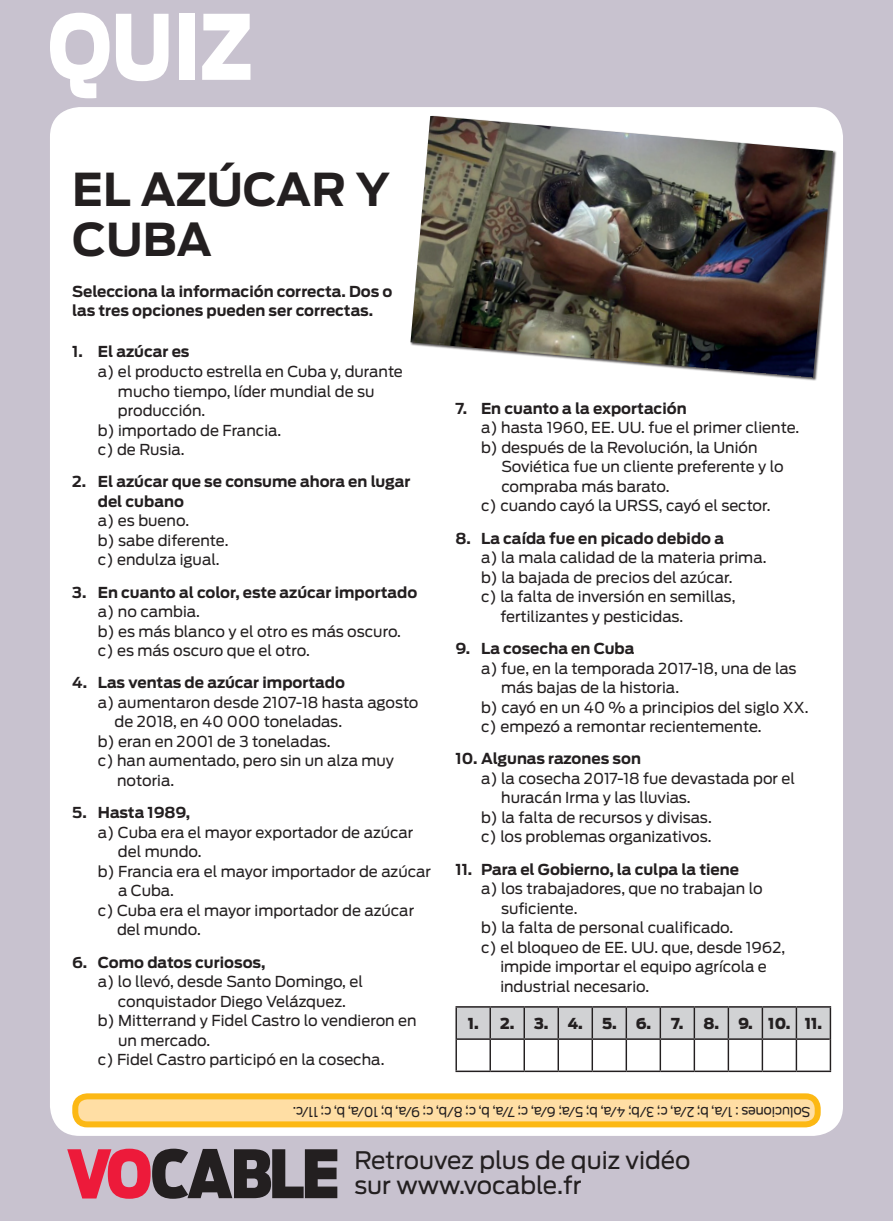
<style>
.page{position:relative;width:893px;height:1221px;background:#fff}
.page>*{position:absolute;margin:0;border:0;box-sizing:border-box;transform-origin:0 0}
.t1{font:900 89.1px "Antenna";color:#fff;scale:.83 1}
.t2{font:700 45px/49.5px "Antenna";letter-spacing:-.01em;color:#231f20}
.t3{font:24px/25.5px "Antenna";color:#231f20}
.t4{font:15px/19.5px "Antenna";color:#231f20}
.t5{font:700 15px/19.5px "Antenna";color:#231f20}
.t6{font:900 15px "Antenna";color:#231f20}
.t7{font:13.5px "Antenna";letter-spacing:-.01em;color:#231f20;scale:.95 1}
</style>
<div class="page">
<div style="left:0;top:0;width:893px;height:1220px;background:#c8c2cf"></div>
<div style="left:50px;top:107px;width:793px;height:1028px;background:#fff;border-radius:30px"></div>
<svg style="left:67px;top:1148px;width:270px;height:50px"></svg>
<div style="left:75px;top:1096px;width:743px;height:28px;background:#ffdea4;border-radius:12px"></div>
<div style="left:72px;top:1093px;width:749px;height:34px;border:6px solid #fcb814;border-radius:12px"></div>
<div style="left:410px;top:115px;width:426px;height:266px;background:#231f20;opacity:.75"></div>
<img style="left:410px;top:116px;width:423px;height:261px">
<svg style="left:457px;top:1007px;width:373px;height:31px;background:#cbccce"></svg>
<hr style="left:455px;top:1006px;width:35px;height:1px;background:#231f20">
<hr style="left:490px;top:1006px;width:34px;height:1px;background:#231f20">
<hr style="left:524px;top:1006px;width:34px;height:1px;background:#231f20">
<hr style="left:558px;top:1006px;width:34px;height:1px;background:#231f20">
<hr style="left:592px;top:1006px;width:34px;height:1px;background:#231f20">
<hr style="left:626px;top:1006px;width:34px;height:1px;background:#231f20">
<hr style="left:660px;top:1006px;width:34px;height:1px;background:#231f20">
<hr style="left:694px;top:1006px;width:34px;height:1px;background:#231f20">
<hr style="left:728px;top:1006px;width:34px;height:1px;background:#231f20">
<hr style="left:762px;top:1006px;width:34px;height:1px;background:#231f20">
<hr style="left:796px;top:1006px;width:35px;height:1px;background:#231f20">
<hr style="left:457px;top:1038px;width:33px;height:1px;background:#231f20">
<hr style="left:490px;top:1038px;width:34px;height:1px;background:#231f20">
<hr style="left:524px;top:1038px;width:34px;height:1px;background:#231f20">
<hr style="left:558px;top:1038px;width:34px;height:1px;background:#231f20">
<hr style="left:592px;top:1038px;width:34px;height:1px;background:#231f20">
<hr style="left:626px;top:1038px;width:34px;height:1px;background:#231f20">
<hr style="left:660px;top:1038px;width:34px;height:1px;background:#231f20">
<hr style="left:694px;top:1038px;width:34px;height:1px;background:#231f20">
<hr style="left:728px;top:1038px;width:34px;height:1px;background:#231f20">
<hr style="left:762px;top:1038px;width:34px;height:1px;background:#231f20">
<hr style="left:796px;top:1038px;width:34px;height:1px;background:#231f20">
<hr style="left:455px;top:1070px;width:35px;height:1px;background:#231f20">
<hr style="left:490px;top:1070px;width:34px;height:1px;background:#231f20">
<hr style="left:524px;top:1070px;width:34px;height:1px;background:#231f20">
<hr style="left:558px;top:1070px;width:34px;height:1px;background:#231f20">
<hr style="left:592px;top:1070px;width:34px;height:1px;background:#231f20">
<hr style="left:626px;top:1070px;width:34px;height:1px;background:#231f20">
<hr style="left:660px;top:1070px;width:34px;height:1px;background:#231f20">
<hr style="left:694px;top:1070px;width:34px;height:1px;background:#231f20">
<hr style="left:728px;top:1070px;width:34px;height:1px;background:#231f20">
<hr style="left:762px;top:1070px;width:34px;height:1px;background:#231f20">
<hr style="left:796px;top:1070px;width:35px;height:1px;background:#231f20">
<hr style="left:455px;top:1007px;width:2px;height:32px;background:#231f20">
<hr style="left:489px;top:1007px;width:2px;height:31px;background:#231f20">
<hr style="left:523px;top:1007px;width:2px;height:31px;background:#231f20">
<hr style="left:558px;top:1007px;width:1px;height:31px;background:#231f20">
<hr style="left:592px;top:1007px;width:1px;height:31px;background:#231f20">
<hr style="left:626px;top:1007px;width:1px;height:31px;background:#231f20">
<hr style="left:660px;top:1007px;width:1px;height:31px;background:#231f20">
<hr style="left:694px;top:1007px;width:1px;height:31px;background:#231f20">
<hr style="left:728px;top:1007px;width:1px;height:31px;background:#231f20">
<hr style="left:762px;top:1007px;width:1px;height:31px;background:#231f20">
<hr style="left:796px;top:1007px;width:1px;height:31px;background:#231f20">
<hr style="left:830px;top:1007px;width:1px;height:32px;background:#231f20">
<hr style="left:455px;top:1039px;width:2px;height:31px;background:#231f20">
<hr style="left:489px;top:1039px;width:2px;height:31px;background:#231f20">
<hr style="left:523px;top:1039px;width:2px;height:31px;background:#231f20">
<hr style="left:558px;top:1039px;width:1px;height:31px;background:#231f20">
<hr style="left:592px;top:1039px;width:1px;height:31px;background:#231f20">
<hr style="left:626px;top:1039px;width:1px;height:31px;background:#231f20">
<hr style="left:660px;top:1039px;width:1px;height:31px;background:#231f20">
<hr style="left:694px;top:1039px;width:1px;height:31px;background:#231f20">
<hr style="left:728px;top:1039px;width:1px;height:31px;background:#231f20">
<hr style="left:762px;top:1039px;width:1px;height:31px;background:#231f20">
<hr style="left:796px;top:1039px;width:1px;height:31px;background:#231f20">
<hr style="left:830px;top:1039px;width:1px;height:31px;background:#231f20">
<h1 class="t1" style="left:48px;top:-6px;width:248px">QUIZ</h1>
<h2 class="t2" style="left:72px;top:165px;width:319px">EL AZÚCAR Y<br>CUBA</h2>
<p class="t5" style="left:72px;top:282px;width:322px">Selecciona la información correcta. Dos o las tres opciones pueden ser correctas.</p>
<p class="t5" style="left:72px;top:342px;width:119px">1. El azúcar es</p>
<p class="t4" style="left:98px;top:362px;width:307px">a) el producto estrella en Cuba y, durante</p>
<p class="t4" style="left:118px;top:381px;width:258px">mucho tiempo, líder mundial de su</p>
<p class="t4" style="left:118px;top:401px;width:89px">producción.</p>
<p class="t4" style="left:98px;top:420px;width:185px">b) importado de Francia.</p>
<p class="t4" style="left:98px;top:440px;width:88px">c) de Rusia.</p>
<p class="t5" style="left:98px;top:472px;width:314px;text-indent:-26px">2. El azúcar que se consume ahora en lugar del cubano</p>
<p class="t4" style="left:98px;top:511px;width:132px">a) es bueno.<br>b) sabe diferente. c) endulza igual.</p>
<p class="t5" style="left:72px;top:582px;width:346px">3. En cuanto al color, este azúcar importado</p>
<p class="t4" style="left:98px;top:602px;width:305px">a) no cambia.<br>b) es más blanco y el otro es más oscuro. c) es más oscuro que el otro.</p>
<p class="t5" style="left:72px;top:673px;width:274px">4. Las ventas de azúcar importado</p>
<p class="t4" style="left:98px;top:692px;width:322px">a) aumentaron desde 2107-18 hasta agosto</p>
<p class="t4" style="left:115px;top:712px;width:229px">de 2018, en 40 000 toneladas.</p>
<p class="t4" style="left:98px;top:731px;width:234px">b) eran en 2001 de 3 toneladas.</p>
<p class="t4" style="left:98px;top:751px;width:298px">c) han aumentado, pero sin un alza muy</p>
<p class="t4" style="left:117px;top:770px;width:59px">notoria.</p>
<p class="t5" style="left:72px;top:803px;width:119px">5. Hasta 1989,</p>
<p class="t4" style="left:98px;top:822px;width:317px">a) Cuba era el mayor exportador de azúcar</p>
<p class="t4" style="left:118px;top:842px;width:85px">del mundo.</p>
<p class="t4" style="left:98px;top:861px;width:335px">b) Francia era el mayor importador de azúcar</p>
<p class="t4" style="left:118px;top:881px;width:57px">a Cuba.</p>
<p class="t4" style="left:98px;top:900px;width:318px">c) Cuba era el mayor importador de azúcar</p>
<p class="t4" style="left:117px;top:920px;width:85px">del mundo.</p>
<p class="t5" style="left:72px;top:952px;width:195px">6. Como datos curiosos,</p>
<p class="t4" style="left:98px;top:971px;width:267px">a) lo llevó, desde Santo Domingo, el</p>
<p class="t4" style="left:118px;top:991px;width:229px">conquistador Diego Velázquez.</p>
<p class="t4" style="left:98px;top:1010px;width:320px">b) Mitterrand y Fidel Castro lo vendieron en</p>
<p class="t4" style="left:118px;top:1030px;width:94px">un mercado.</p>
<p class="t4" style="left:98px;top:1049px;width:288px">c) Fidel Castro participó en la cosecha.</p>
<p class="t5" style="left:455px;top:398px;width:233px">7. En cuanto a la exportación</p>
<p class="t4" style="left:481px;top:418px;width:320px">a) hasta 1960, EE. UU. fue el primer cliente. b) después de la Revolución, la Unión</p>
<p class="t4" style="left:501px;top:457px;width:284px">Soviética fue un cliente preferente y lo</p>
<p class="t4" style="left:501px;top:476px;width:170px">compraba más barato.</p>
<p class="t4" style="left:481px;top:496px;width:291px">c) cuando cayó la URSS, cayó el sector.</p>
<p class="t5" style="left:455px;top:528px;width:270px">8. La caída fue en picado debido a</p>
<p class="t4" style="left:481px;top:548px;width:287px">a) la mala calidad de la materia prima.</p>
<p class="t4" style="left:481px;top:567px;width:253px">b) la bajada de precios del azúcar.</p>
<p class="t4" style="left:481px;top:587px;width:256px">c) la falta de inversión en semillas,</p>
<p class="t4" style="left:500px;top:606px;width:184px">fertilizantes y pesticidas.</p>
<p class="t5" style="left:455px;top:638px;width:181px">9. La cosecha en Cuba</p>
<p class="t4" style="left:481px;top:658px;width:317px">a) fue, en la temporada 2017-18, una de las</p>
<p class="t4" style="left:501px;top:677px;width:179px">más bajas de la historia.</p>
<p class="t4" style="left:481px;top:697px;width:329px">b) cayó en un 40 % a principios del siglo XX.</p>
<p class="t4" style="left:481px;top:716px;width:282px">c) empezó a remontar recientemente.</p>
<p class="t5" style="left:455px;top:749px;width:187px">10. Algunas razones son</p>
<p class="t4" style="left:481px;top:768px;width:316px">a) la cosecha 2017-18 fue devastada por el</p>
<p class="t4" style="left:501px;top:788px;width:191px">huracán Irma y las lluvias.</p>
<p class="t4" style="left:481px;top:807px;width:232px">b) la falta de recursos y divisas.</p>
<p class="t4" style="left:481px;top:827px;width:232px">c) los problemas organizativos.</p>
<p class="t5" style="left:455px;top:859px;width:285px">11. Para el Gobierno, la culpa la tiene</p>
<p class="t4" style="left:481px;top:878px;width:283px">a) los trabajadores, que no trabajan lo</p>
<p class="t4" style="left:501px;top:898px;width:78px">suficiente.</p>
<p class="t4" style="left:481px;top:917px;width:254px">b) la falta de personal cualificado.</p>
<p class="t4" style="left:481px;top:937px;width:306px">c) el bloqueo de EE. UU. que, desde 1962,</p>
<p class="t4" style="left:500px;top:956px;width:268px">impide importar el equipo agrícola e</p>
<p class="t4" style="left:500px;top:976px;width:150px">industrial necesario.</p>
<p class="t6" style="left:468px;top:1014px;width:48px">1. 2.</p>
<p class="t6" style="left:534px;top:1014px;width:50px">3. 4.</p>
<p class="t6" style="left:602px;top:1014px;width:51px">5. 6.</p>
<p class="t6" style="left:671px;top:1014px;width:49px">7. 8.</p>
<p class="t6" style="left:738px;top:1014px;width:86px">9. 10. 11.</p>
<p class="t7" style="left:810px;top:1119px;width:546px;rotate:-180deg">Soluciones : 1/a, b; 2/a, c; 3/b; 4/a, b; 5/a; 6/a, c; 7/a, b, c; 8/b, c; 9/a, b; 10/a, b, c; 11/c.</p>
<h3 class="t3" style="left:354px;top:1147px;width:338px">Retrouvez plus de quiz vidéo sur www.vocable.fr</h3>
</div>
